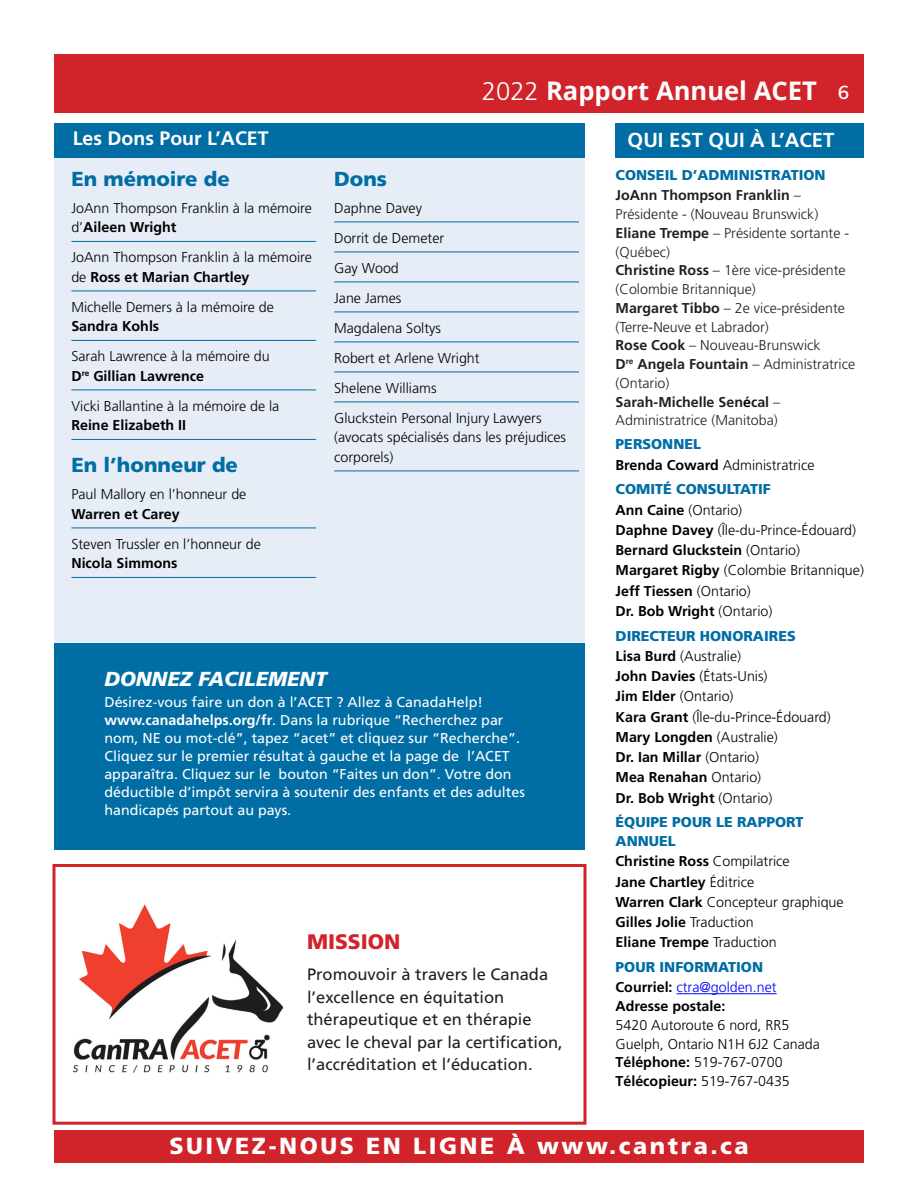
<style>
.page{position:relative;width:918px;height:1188px;background:#fff}
.page>*{position:absolute;margin:0;border:0;box-sizing:border-box;transform-origin:0 0}
.co{font:700 25.65px "Open Sans";color:#fff}
.Text{font:900 23.25px "Frutiger";letter-spacing:.11em;color:#fff}
.co-2{font:900 21px "Frutiger";color:#d1232a}
.head_4{font:900 20.25px "Frutiger";color:#006da4}
.head_4-2{font:700 20.25px "Frutiger";color:#fff}
.Text-2{font:italic 900 20.25px "Frutiger";color:#fff}
.Text-3{font:700 19.5px "Frutiger";color:#fff}
.t1{font:19.5px "Formata";color:#fff}
.co-3{font:16.5px/22.5px "Frutiger";color:#231f20}
.rules{font:300 14.25px/19.5px "Frutiger";color:#000}
.Text-4{font:14.25px/18px "Frutiger";color:#fff}
.t2{font:300 14.25px/18.8px "Frutiger";color:#231f20}
.Text-5{font:300 14.25px "Frutiger";color:#000}
.Text-6{font:700 14.25px "Frutiger";color:#000}
.Text-7{font:900 14.25px/18.8px "Frutiger";color:#006da4}
.Text-8{font:300 14.25px "Frutiger";color:#00f}
.s1{font-family:"Frutiger";font-weight:300}
.s2{font-weight:700}
.s3{font-weight:700;color:#000}
.s4{font-weight:300}
</style>
<div class="page">
<div style="left:54px;top:54px;width:810px;height:58px;background:#d1232a"></div>
<div style="left:54px;top:1131px;width:810px;height:32px;background:#d1232a"></div>
<div style="left:616px;top:123px;width:248px;height:34px;background:#006da4"></div>
<div style="left:54px;top:123px;width:531px;height:688px;background:#e7edf6"></div>
<div style="left:54px;top:123px;width:531px;height:34px;background:#006da4"></div>
<hr style="left:71px;top:241px;width:245px;height:1px;background:#006da4">
<hr style="left:71px;top:291px;width:245px;height:1px;background:#006da4">
<hr style="left:71px;top:340px;width:245px;height:1px;background:#006da4">
<hr style="left:71px;top:390px;width:245px;height:1px;background:#006da4">
<hr style="left:71px;top:439px;width:245px;height:1px;background:#006da4">
<hr style="left:71px;top:528px;width:245px;height:1px;background:#006da4">
<hr style="left:71px;top:577px;width:245px;height:1px;background:#006da4">
<hr style="left:334px;top:222px;width:245px;height:1px;background:#006da4">
<hr style="left:334px;top:252px;width:245px;height:1px;background:#006da4">
<hr style="left:334px;top:282px;width:245px;height:1px;background:#006da4">
<hr style="left:334px;top:312px;width:245px;height:1px;background:#006da4">
<hr style="left:334px;top:342px;width:245px;height:1px;background:#006da4">
<hr style="left:334px;top:372px;width:245px;height:1px;background:#006da4">
<hr style="left:334px;top:402px;width:245px;height:1px;background:#006da4">
<hr style="left:334px;top:471px;width:245px;height:1px;background:#006da4">
<div style="left:54px;top:643px;width:531px;height:207px;background:#006da4"></div>
<img style="left:72px;top:904px;width:210px;height:169px">
<div style="left:52px;top:864px;width:534px;height:261px;border:3px solid #d1232a"></div>
<hr style="left:677px;top:993px;width:100px;height:1px;background:#00f">
<p class="co" style="left:482px;top:73px;width:336px"><span class="s1">2022</span> Rapport Annuel ACET</p>
<p class="t1" style="left:838px;top:80px;width:13px">6</p>
<p class="Text-3" style="left:73px;top:127px;width:197px">Les Dons Pour L’ACET</p>
<p class="head_4-2" style="left:628px;top:128px;width:208px">QUI EST QUI À L’ACET</p>
<p class="head_4" style="left:71px;top:166px;width:160px">En mémoire de</p>
<p class="rules" style="left:71px;top:198px;width:242px">JoAnn Thompson Franklin à la mémoire d’<span class="s2">Aileen Wright</span></p>
<p class="rules" style="left:71px;top:247px;width:242px">JoAnn Thompson Franklin à la mémoire de <span class="s2">Ross et Marian Chartley</span></p>
<p class="rules" style="left:71px;top:297px;width:204px">Michelle Demers à la mémoire de<br><span class="s2">Sandra Kohls</span></p>
<p class="rules" style="left:71px;top:346px;width:200px">Sarah Lawrence à la mémoire du<br><span class="s2">D</span><sup>re</sup> <span class="s2">Gillian Lawrence</span></p>
<p class="rules" style="left:71px;top:396px;width:210px">Vicki Ballantine à la mémoire de la<br><span class="s2">Reine Elizabeth II</span></p>
<p class="head_4" style="left:71px;top:453px;width:168px">En l’honneur de</p>
<p class="rules" style="left:71px;top:484px;width:177px">Paul Mallory en l’honneur de<br><span class="s2">Warren et Carey</span></p>
<p class="rules" style="left:71px;top:534px;width:191px">Steven Trussler en l’honneur de<br><span class="s2">Nicola Simmons</span></p>
<p class="head_4" style="left:334px;top:166px;width:54px">Dons</p>
<p class="rules" style="left:334px;top:198px;width:89px">Daphne Davey</p>
<p class="rules" style="left:334px;top:228px;width:112px">Dorrit de Demeter</p>
<p class="rules" style="left:334px;top:258px;width:66px">Gay Wood</p>
<p class="rules" style="left:334px;top:288px;width:69px">Jane James</p>
<p class="rules" style="left:334px;top:318px;width:108px">Magdalena Soltys</p>
<p class="rules" style="left:334px;top:348px;width:147px">Robert et Arlene Wright</p>
<p class="rules" style="left:334px;top:378px;width:104px">Shelene Williams</p>
<p class="rules" style="left:334px;top:408px;width:233px">Gluckstein Personal Injury Lawyers (avocats spécialisés dans les préjudices corporels)</p>
<p class="Text-2" style="left:104px;top:667px;width:224px">DONNEZ FACILEMENT</p>
<p class="Text-4" style="left:104px;top:693px;width:422px">Désirez-vous faire un don à l’ACET ? Allez à CanadaHelp! <span class="s2">www.canadahelps.org/fr</span>. Dans la rubrique “Recherchez par nom, NE ou mot-clé”, tapez “acet” et cliquez sur “Recherche”.<br>Cliquez sur le premier résultat à gauche et la page de l’ACET apparaîtra. Cliquez sur le bouton “Faites un don”. Votre don déductible d’impôt servira à soutenir des enfants et des adultes handicapés partout au pays.</p>
<p class="co-2" style="left:307px;top:929px;width:95px">MISSION</p>
<p class="co-3" style="left:307px;top:963px;width:257px">Promouvoir à travers le Canada l’excellence en équitation thérapeutique et en thérapie avec le cheval par la certification, l’accréditation et l’éducation.</p>
<p class="Text-7" style="left:616px;top:165px;width:212px">CONSEIL D’ADMINISTRATION</p>
<p class="t2" style="left:616px;top:186px;width:204px"><span class="s2">JoAnn Thompson Franklin</span> –<br>Présidente - (Nouveau Brunswick)</p>
<p class="t2" style="left:616px;top:223px;width:235px"><span class="s2">Eliane Trempe</span> – Présidente sortante - (Québec)</p>
<p class="t2" style="left:616px;top:261px;width:232px"><span class="s2">Christine Ross</span> – 1ère vice-présidente (Colombie Britannique)</p>
<p class="t2" style="left:616px;top:298px;width:231px"><span class="s2">Margaret Tibbo</span> – 2e vice-présidente (Terre-Neuve et Labrador)</p>
<p class="t2" style="left:616px;top:336px;width:207px"><span class="s2">Rose Cook</span> – Nouveau-Brunswick</p>
<p class="t2" style="left:616px;top:355px;width:241px"><span class="s2">D</span><sup>re</sup> <span class="s2">Angela Fountain</span> – Administratrice (Ontario)</p>
<p class="t2" style="left:616px;top:392px;width:166px"><span class="s2">Sarah-Michelle Sen</span><span class="s3">é</span><span class="s2">cal</span> –<br>Administratrice (Manitoba)</p>
<p class="Text-7" style="left:616px;top:435px;width:87px">PERSONNEL</p>
<p class="Text-5" style="left:616px;top:457px;width:200px"><span class="s2">Brenda Coward</span> Administratrice</p>
<p class="Text-7" style="left:616px;top:480px;width:157px">COMITÉ CONSULTATIF</p>
<p class="Text-5" style="left:616px;top:502px;width:128px"><span class="s2">Ann Caine</span> (Ontario)</p>
<p class="Text-5" style="left:616px;top:522px;width:242px"><span class="s2">Daphne Davey</span> (Île-du-Prince-Édouard)</p>
<p class="Text-6" style="left:616px;top:542px;width:186px">Bernard Gluckstein <span class="s4">(Ontario)</span></p>
<p class="Text-5" style="left:616px;top:562px;width:250px"><span class="s2">Margaret Rigby</span> (Colombie Britannique)</p>
<p class="Text-6" style="left:616px;top:582px;width:137px">Jeff Tiessen <span class="s4">(Ontario)</span></p>
<p class="Text-6" style="left:616px;top:602px;width:158px">Dr. Bob Wright <span class="s4">(Ontario)</span></p>
<p class="Text-7" style="left:616px;top:626px;width:182px">DIRECTEUR HONORAIRES</p>
<p class="Text-5" style="left:616px;top:648px;width:127px"><span class="s2">Lisa Burd</span> (Australie)</p>
<p class="Text-5" style="left:616px;top:668px;width:154px"><span class="s2">John Davies</span> (États-Unis)</p>
<p class="Text-5" style="left:616px;top:688px;width:119px"><span class="s2">Jim Elder</span> (Ontario)</p>
<p class="Text-5" style="left:616px;top:709px;width:217px"><span class="s2">Kara Grant</span> (Île-du-Prince-Édouard)</p>
<p class="Text-6" style="left:616px;top:728px;width:164px">Mary Longden <span class="s4">(Australie)</span></p>
<p class="Text-6" style="left:616px;top:749px;width:145px">Dr. Ian Millar <span class="s4">(Ontario)</span></p>
<p class="Text-6" style="left:616px;top:769px;width:147px">Mea Renahan <span class="s4">Ontario)</span></p>
<p class="Text-6" style="left:616px;top:789px;width:158px">Dr. Bob Wright <span class="s4">(Ontario)</span></p>
<p class="Text-7" style="left:616px;top:813px;width:189px">ÉQUIPE POUR LE RAPPORT<br>ANNUEL</p>
<p class="Text-6" style="left:616px;top:853px;width:176px">Christine Ross <span class="s4">Compilatrice</span></p>
<p class="Text-6" style="left:616px;top:873px;width:140px">Jane Chartley <span class="s4">Éditrice</span></p>
<p class="Text-5" style="left:616px;top:894px;width:230px"><span class="s2">Warren Clark</span> Concepteur graphique</p>
<p class="Text-6" style="left:616px;top:914px;width:140px">Gilles Jolie <span class="s4">Traduction</span></p>
<p class="Text-6" style="left:616px;top:934px;width:163px">Eliane Trempe <span class="s4">Traduction</span></p>
<p class="Text-7" style="left:616px;top:957px;width:149px">POUR INFORMATION</p>
<p class="Text-8" style="left:616px;top:979px;width:163px"><span class="s3">Courriel:</span> ctra@golden.net</p>
<p class="Text-6" style="left:616px;top:998px;width:111px">Adresse postale:</p>
<p class="Text-5" style="left:616px;top:1017px;width:175px">5420 Autoroute 6 nord, RR5</p>
<p class="Text-5" style="left:616px;top:1036px;width:206px">Guelph, Ontario N1H 6J2 Canada</p>
<p class="Text-5" style="left:616px;top:1054px;width:169px"><span class="s2">Téléphone:</span> 519-767-0700</p>
<p class="Text-6" style="left:616px;top:1073px;width:176px">Télécopieur: <span class="s4">519-767-0435</span></p>
<p class="Text" style="left:169px;top:1131px;width:581px">SUIVEZ-NOUS EN LIGNE À www.cantra.ca</p>
</div>
